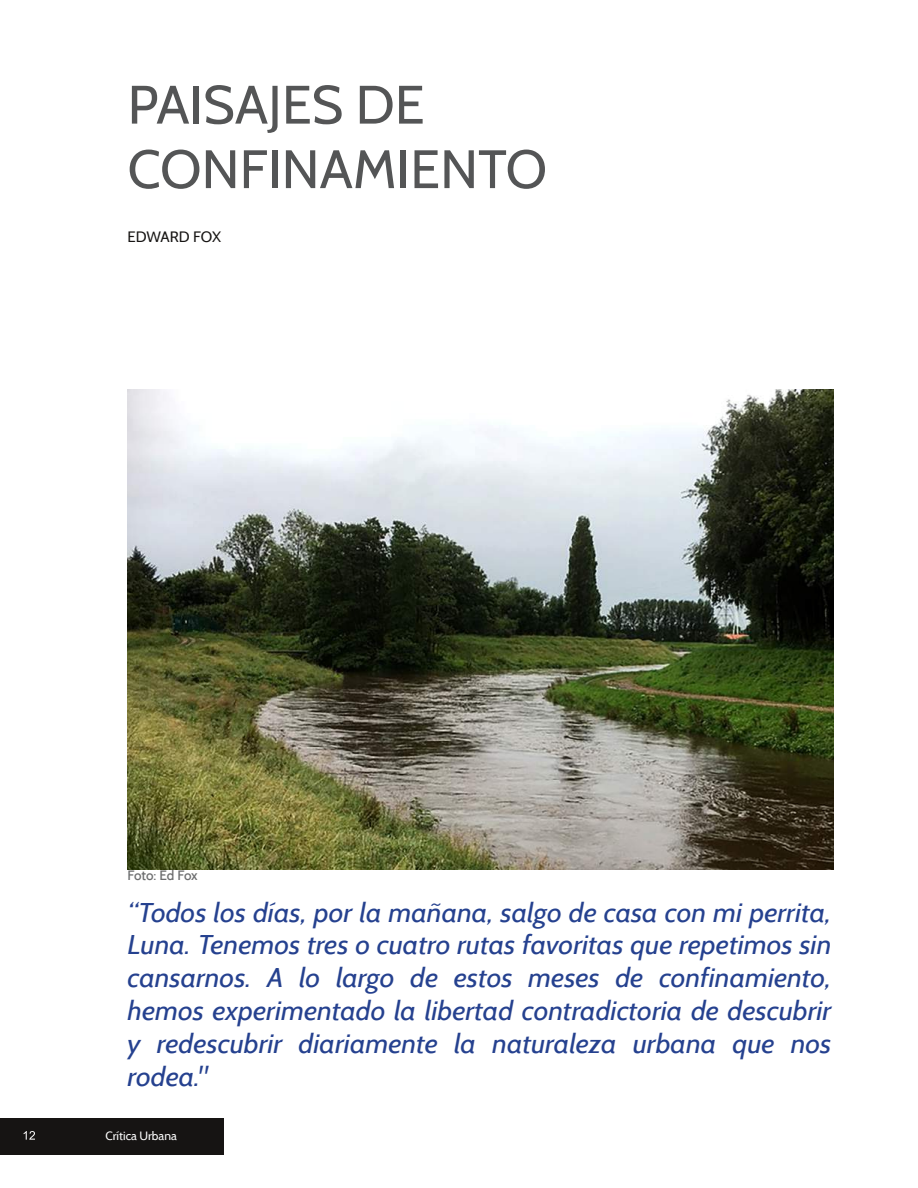
<style>
.page{position:relative;width:918px;height:1188px;background:#fff}
.page>*{position:absolute;margin:0;border:0;box-sizing:border-box;transform-origin:0 0}
.t1{font:54px/64.5px "Cabin";color:#545556}
.t2{font:italic 27px/32.8px "Cabin";color:#25418f;text-align:justify;scale:1.06 1}
.t3{font:15px "Cabin";letter-spacing:-.01em;color:#161413}
.t4{font:500 13.5px "Cabin";letter-spacing:-.015em;color:#6d6e6f}
.t5{font:12px "Cabin";color:#fff}
</style>
<div class="page">
<div style="left:0;top:1118px;width:213px;height:36px;background:#161413"></div>
<div style="left:58px;top:1118px;width:166px;height:36px;background:#161413"></div>
<svg style="left:24px;top:1131px;width:11px;height:9px"></svg>
<img style="left:128px;top:389px;width:705px;height:481px">
<h1 class="t1" style="left:128px;top:72px;width:421px">PAISAJES DE<br>CONFINAMIENTO</h1>
<p class="t3" style="left:128px;top:227px;width:95px">EDWARD FOX</p>
<p class="t4" style="left:128px;top:867px;width:72px">Foto: Ed Fox</p>
<p class="t2" style="left:128px;top:896px;width:666px">“Todos los días, por la mañana, salgo de casa con mi perrita, Luna. Tenemos tres o cuatro rutas favoritas que repetimos sin cansarnos. A lo largo de estos meses de confinamiento, hemos experimentado la libertad contradictoria de descubrir y redescubrir diariamente la naturaleza urbana que nos rodea."</p>
<p class="t5" style="left:105px;top:1128px;width:73px">Crítica Urbana</p>
</div>
